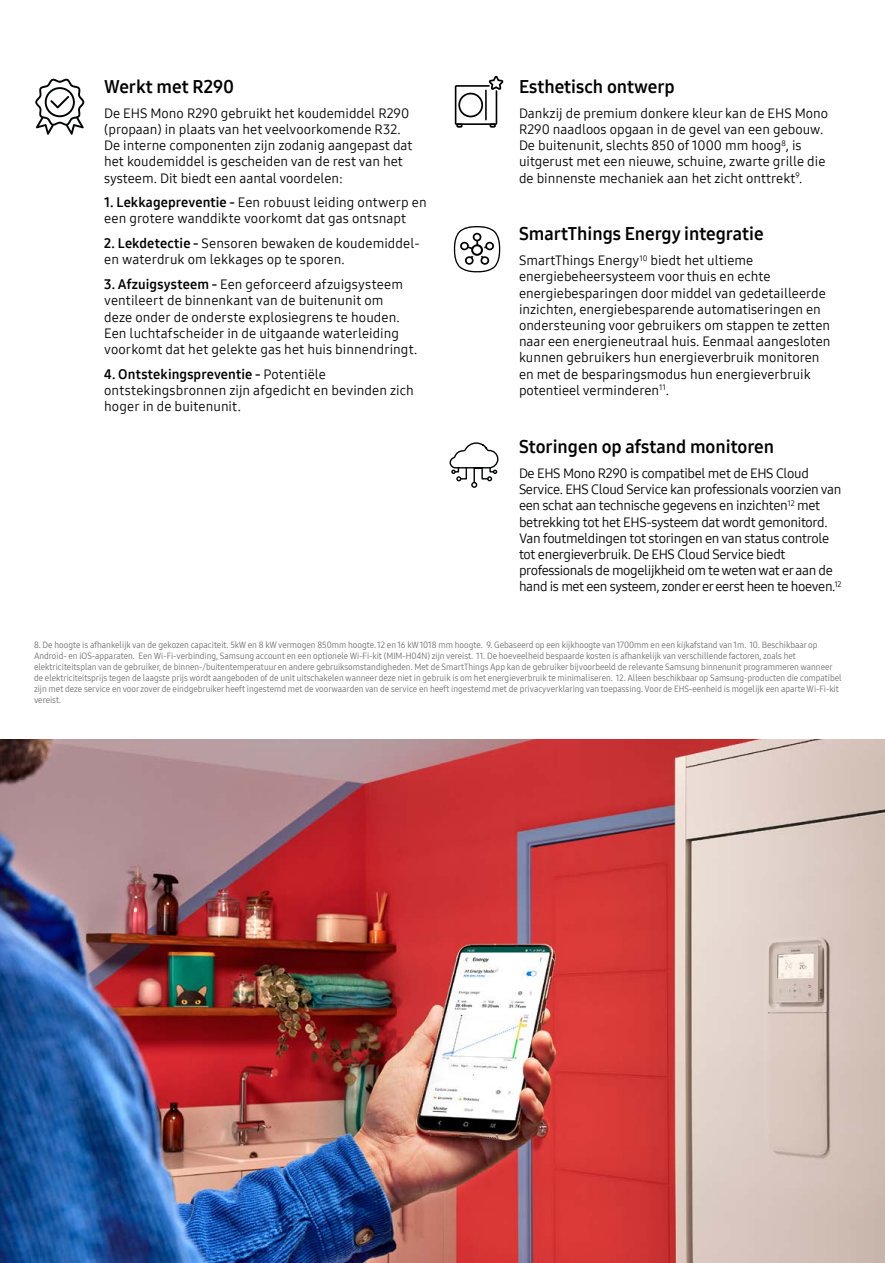
<style>
.page{position:relative;width:885px;height:1263px;background:#fff}
.page>*{position:absolute;margin:0;border:0;box-sizing:border-box;transform-origin:0 0}
.t1{font:18px "Samsung One 700";color:#000}
.t2{font:13.5px/16.2px "Samsung One 400";color:#000}
.t3{font:13.5px/16.2px "Samsung One 400";letter-spacing:-.025em;color:#000}
.t4{font:13.5px "Samsung One 700";letter-spacing:.01em;color:#000}
.t5{font:9px/10.8px "Samsung One 400 C";color:#706f6f}
.s1{font-family:"Samsung One 700"}
.s2{font-family:"Samsung One 400"}
</style>
<div class="page">
<img style="left:0;top:740px;width:884px;height:523px">
<svg style="left:454px;top:76px;width:49px;height:52px"></svg>
<hr style="left:485px;top:90px;width:1px;height:30px;background:#000">
<svg style="left:449px;top:442px;width:50px;height:46px"></svg>
<svg style="left:454px;top:226px;width:46px;height:46px"></svg>
<svg style="left:35px;top:78px;width:49px;height:57px"></svg>
<h1 class="t1" style="left:104px;top:79px;width:131px">Werkt met R290</h1>
<p class="t2" style="left:104px;top:106px;width:310px">De EHS Mono R290 gebruikt het koudemiddel R290 (propaan) in plaats van het veelvoorkomende R32.<br>De interne componenten zijn zodanig aangepast dat het koudemiddel is gescheiden van de rest van het systeem. Dit biedt een aantal voordelen:</p>
<p class="t2" style="left:104px;top:195px;width:324px"><span class="s1">1. Lekkagepreventie -</span> Een robuust leiding ontwerp en een grotere wanddikte voorkomt dat gas ontsnapt</p>
<p class="t2" style="left:104px;top:236px;width:317px"><span class="s1">2. Lekdetectie -</span> Sensoren bewaken de koudemiddel&shy;en waterdruk om lekkages op te sporen.</p>
<p class="t2" style="left:104px;top:277px;width:314px"><span class="s1">3. Afzuigsysteem -</span> Een geforceerd afzuigsysteem ventileert de binnenkant van de buitenunit om<br>deze onder de onderste explosiegrens te houden.<br>Een luchtafscheider in de uitgaande waterleiding voorkomt dat het gelekte gas het huis binnendringt.</p>
<p class="t4" style="left:104px;top:368px;width:223px">4. Ontstekingspreventie - <span class="s2">Potentiële</span></p>
<p class="t2" style="left:104px;top:383px;width:311px">ontstekingsbronnen zijn afgedicht en bevinden zich hoger in de buitenunit.</p>
<h1 class="t1" style="left:519px;top:79px;width:157px">Esthetisch ontwerp</h1>
<p class="t2" style="left:519px;top:106px;width:311px">Dankzij de premium donkere kleur kan de EHS Mono R290 naadloos opgaan in de gevel van een gebouw.<br>De buitenunit, slechts 850 of 1000 mm hoog<sup>8</sup>, is uitgerust met een nieuwe, schuine, zwarte grille die de binnenste mechaniek aan het zicht onttrekt<sup>9</sup>.</p>
<h1 class="t1" style="left:519px;top:226px;width:246px">SmartThings Energy integratie</h1>
<p class="t2" style="left:519px;top:253px;width:313px">SmartThings Energy<sup>10</sup> biedt het ultieme energiebeheersysteem voor thuis en echte energiebesparingen door middel van gedetailleerde inzichten, energiebesparende automatiseringen en ondersteuning voor gebruikers om stappen te zetten naar een energieneutraal huis. Eenmaal aangesloten kunnen gebruikers hun energieverbruik monitoren en met de besparingsmodus hun energieverbruik potentieel verminderen<sup>11</sup>.</p>
<h1 class="t1" style="left:519px;top:439px;width:256px">Storingen op afstand monitoren</h1>
<p class="t3" style="left:519px;top:466px;width:324px">De EHS Mono R290 is compatibel met de EHS Cloud Service. EHS Cloud Service kan professionals voorzien van een schat aan technische gegevens en inzichten<sup>12</sup> met betrekking tot het EHS-systeem dat wordt gemonitord.<br>Van foutmeldingen tot storingen en van status controle tot energieverbruik. De EHS Cloud Service biedt professionals de mogelijkheid om te weten wat er aan de hand is met een systeem, zonder er eerst heen te hoeven.<sup>12</sup></p>
<p class="t5" style="left:34px;top:640px;width:809px">8. De hoogte is afhankelijk van de gekozen capaciteit. 5kW en 8 kW vermogen 850mm hoogte. 12 en 16 kW 1018 mm hoogte. 9. Gebaseerd op een kijkhoogte van 1700mm en een kijkafstand van 1m. 10. Beschikbaar op Android- en iOS-apparaten. Een Wi-Fi-verbinding, Samsung account en een optionele Wi-Fi-kit (MIM-H04N) zijn vereist. 11. De hoeveelheid bespaarde kosten is afhankelijk van verschillende factoren, zoals het elektriciteitsplan van de gebruiker, de binnen-/buitentemperatuur en andere gebruiksomstandigheden. Met de SmartThings App kan de gebruiker bijvoorbeeld de relevante Samsung binnenunit programmeren wanneer de elektriciteitsprijs tegen de laagste prijs wordt aangeboden of de unit uitschakelen wanneer deze niet in gebruik is om het energieverbruik te minimaliseren. 12. Alleen beschikbaar op Samsung-producten die compatibel zijn met deze service en voor zover de eindgebruiker heeft ingestemd met de voorwaarden van de service en heeft ingestemd met de privacyverklaring van toepassing. Voor de EHS-eenheid is mogelijk een aparte Wi-Fi-kit vereist.</p>
</div>
